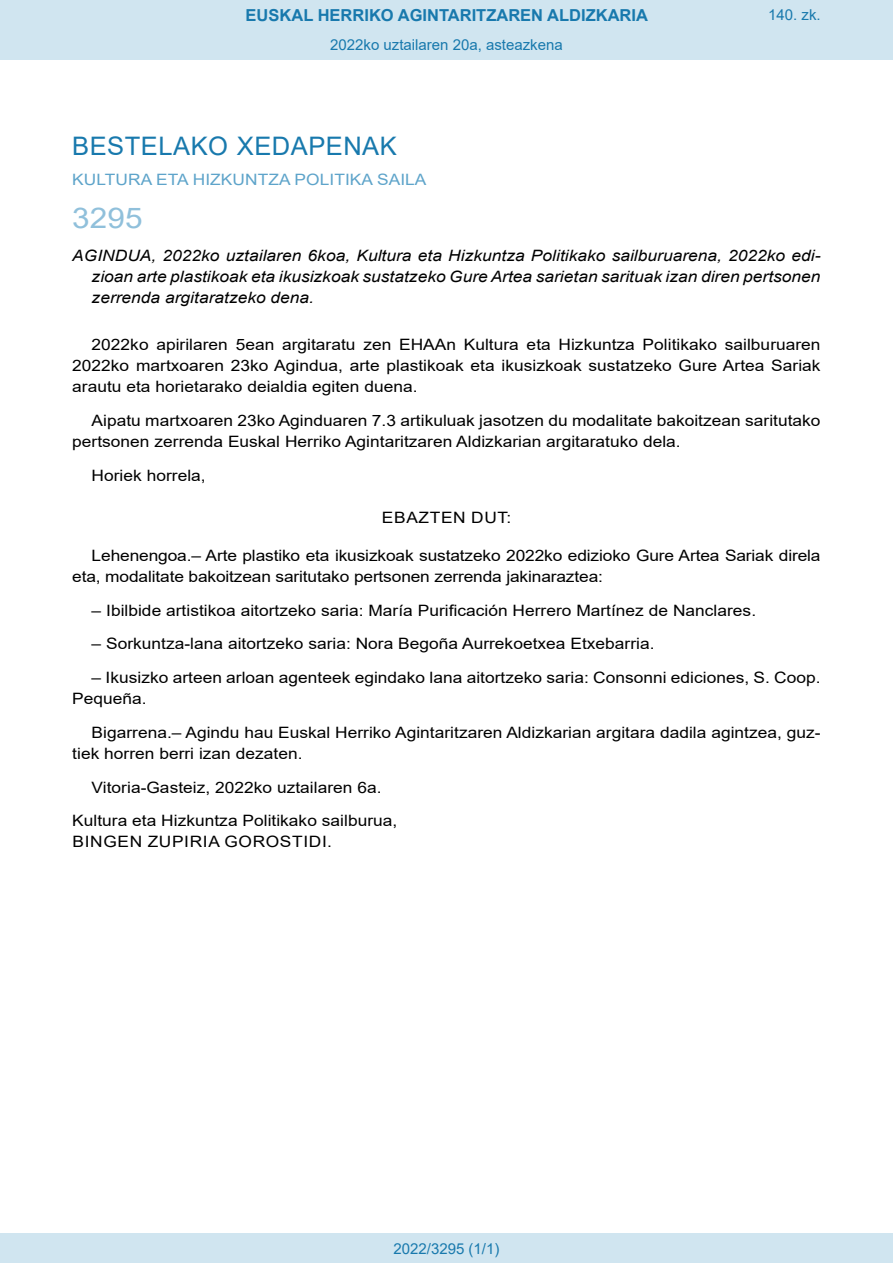
<style>
.page{position:relative;width:893px;height:1263px;background:#fff}
.page>*{position:absolute;margin:0;border:0;box-sizing:border-box;transform-origin:0 0}
.BOPVOrden{font:28.5px "Arial";color:#90c0db;scale:1.11 1}
.BOPVSeccion{font:25.5px "Arial";letter-spacing:.02em;color:#1879ad}
.t1{font:700 16.5px "Arial";color:#1879ad}
.BOPVDetalle{font:15.6px/21px "Arial";color:#000;scale:1.11 1}
.BOPVTitulo{font:italic 15.6px/21px "Arial";color:#000;text-align:justify;scale:1.11 1}
.BOPVFirmaPuesto{font:15.6px "Arial";color:#000;scale:1.11 1}
.BOPVFirmaLugFec{font:15.6px "Arial";color:#000;scale:1.11 1}
.BOPVOrganismo{font:15.6px "Arial";letter-spacing:.005em;color:#5ea4ca;scale:1.11 1}
.BOPVFirmaNombre{font:15.6px "Arial";letter-spacing:.035em;color:#000;scale:1.11 1}
.BOPVClave{font:15.6px "Arial";letter-spacing:.035em;color:#000;scale:1.11 1}
.Paginacion_Centro{font:15px "Arial";color:#1879ad}
</style>
<div class="page">
<div style="left:0;top:0;width:893px;height:60px;background:#d0e5f0"></div>
<div style="left:0;top:1233px;width:893px;height:30px;background:#d0e5f0"></div>
<p class="t1" style="left:246px;top:3px;width:404px">EUSKAL HERRIKO AGINTARITZAREN ALDIZKARIA</p>
<p class="Paginacion_Centro" style="left:330px;top:35px;width:234px">2022ko uztailaren 20a, asteazkena</p>
<p class="Paginacion_Centro" style="left:768px;top:5px;width:54px">140. zk.</p>
<p class="BOPVSeccion" style="left:72px;top:128px;width:326px">BESTELAKO XEDAPENAK</p>
<p class="BOPVOrganismo" style="left:72px;top:169px;width:321px">KULTURA ETA HIZKUNTZA POLITIKA SAILA</p>
<p class="BOPVOrden" style="left:72px;top:198px;width:65px">3295</p>
<p class="BOPVTitulo" style="left:92px;top:246px;width:658px;text-indent:-19px">AGINDUA, 2022ko uztailaren 6koa, Kultura eta Hizkuntza Politikako sailburuarena, 2022ko edi&shy;zioan arte plastikoak eta ikusizkoak sustatzeko Gure Artea sarietan sarituak izan diren pertsonen zerrenda argitaratzeko dena.</p>
<p class="BOPVDetalle" style="left:72px;top:334px;width:676px;text-align:justify;text-indent:19px">2022ko apirilaren 5ean argitaratu zen EHAAn Kultura eta Hizkuntza Politikako sailburuaren 2022ko martxoaren 23ko Agindua, arte plastikoak eta ikusizkoak sustatzeko Gure Artea Sariak arautu eta horietarako deialdia egiten duena.</p>
<p class="BOPVDetalle" style="left:72px;top:410px;width:676px;text-indent:19px">Aipatu martxoaren 23ko Aginduaren 7.3 artikuluak jasotzen du modalitate bakoitzean saritutako pertsonen zerrenda Euskal Herriko Agintaritzaren Aldizkarian argitaratuko dela.</p>
<p class="BOPVDetalle" style="left:92px;top:464px;width:104px">Horiek horrela,</p>
<p class="BOPVClave" style="left:382px;top:507px;width:118px">EBAZTEN DUT:</p>
<p class="BOPVDetalle" style="left:72px;top:545px;width:676px;text-indent:19px">Lehenengoa.– Arte plastiko eta ikusizkoak sustatzeko 2022ko edizioko Gure Artea Sariak direla eta, modalitate bakoitzean saritutako pertsonen zerrenda jakinaraztea:</p>
<p class="BOPVDetalle" style="left:92px;top:599px;width:600px">– Ibilbide artistikoa aitortzeko saria: María Purificación Herrero Martínez de Nanclares.</p>
<p class="BOPVDetalle" style="left:92px;top:633px;width:509px">– Sorkuntza-lana aitortzeko saria: Nora Begoña Aurrekoetxea Etxebarria.</p>
<p class="BOPVDetalle" style="left:72px;top:667px;width:676px;text-indent:19px">– Ikusizko arteen arloan agenteek egindako lana aitortzeko saria: Consonni ediciones, S. Coop.<br>Pequeña.</p>
<p class="BOPVDetalle" style="left:72px;top:722px;width:676px;text-indent:19px">Bigarrena.– Agindu hau Euskal Herriko Agintaritzaren Aldizkarian argitara dadila agintzea, guz&shy;tiek horren berri izan dezaten.</p>
<p class="BOPVFirmaLugFec" style="left:92px;top:776px;width:263px">Vitoria-Gasteiz, 2022ko uztailaren 6a.</p>
<p class="BOPVFirmaPuesto" style="left:72px;top:810px;width:294px">Kultura eta Hizkuntza Politikako sailburua,</p>
<p class="BOPVFirmaNombre" style="left:73px;top:831px;width:235px">BINGEN ZUPIRIA GOROSTIDI.</p>
<p class="Paginacion_Centro" style="left:393px;top:1238px;width:107px">2022/3295 (1/1)</p>
</div>
